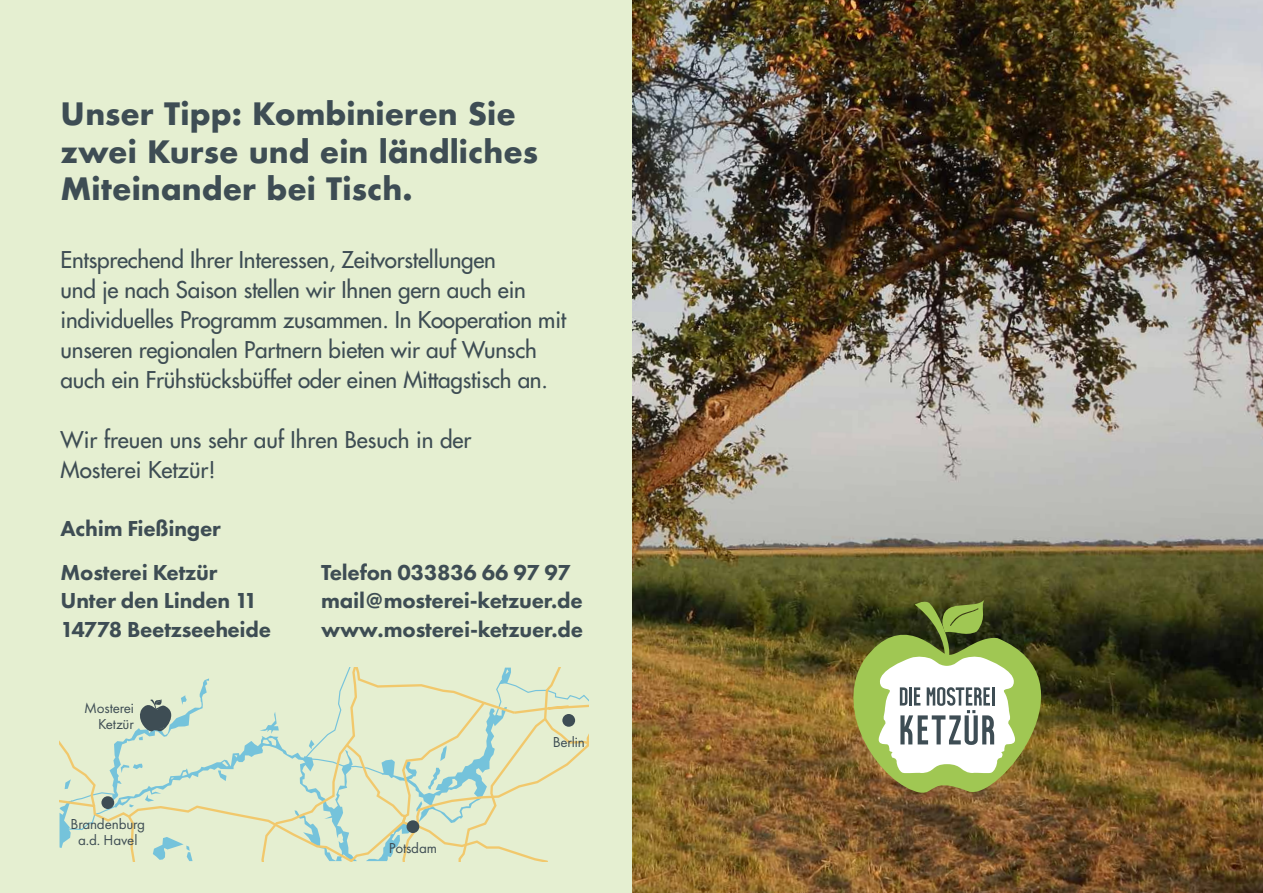
<style>
.page{position:relative;width:1263px;height:893px;background:#fff}
.page>*{position:absolute;margin:0;border:0;box-sizing:border-box;transform-origin:0 0}
.t1{font:700 30px/37.5px "Futura";color:#3e4d54}
.t2{font:22.5px/30px "Futura";letter-spacing:-.01em;color:#3e4d54}
.t3{font:800 22.5px/28.5px "Futura PT";letter-spacing:-.01em;color:#3e4d54}
.t4{font:15px/16.5px "Futura PT";letter-spacing:-.01em;color:#3e4d54;text-align:center}
</style>
<div class="page">
<img style="left:631px;top:0;width:632px;height:893px">
<div style="left:0;top:0;width:631px;height:893px;background:#e5efd1"></div>
<svg style="left:847px;top:599px;width:200px;height:194px"></svg>
<svg style="left:60px;top:668px;width:529px;height:193px"></svg>
<div style="left:101px;top:796px;width:13px;height:13px;background:#3e4d54;border-radius:50%"></div>
<div style="left:562px;top:714px;width:13px;height:13px;background:#3e4d54;border-radius:50%"></div>
<div style="left:406px;top:820px;width:13px;height:13px;background:#3e4d54;border-radius:50%"></div>
<h1 class="t1" style="left:61px;top:95px;width:479px">Unser Tipp: Kombinieren Sie zwei Kurse und ein ländliches<br>Miteinander bei Tisch.</h1>
<p class="t2" style="left:61px;top:244px;width:507px">Entsprechend Ihrer Interessen, Zeitvorstellungen<br>und je nach Saison stellen wir Ihnen gern auch ein individuelles Programm zusammen. In Kooperation mit unseren regionalen Partnern bieten wir auf Wunsch auch ein Frühstücksbüffet oder einen Mittagstisch an.</p>
<p class="t2" style="left:61px;top:424px;width:412px">Wir freuen uns sehr auf Ihren Besuch in der<br>Mosterei Ketzür!</p>
<p class="t3" style="left:61px;top:507px;width:162px;line-height:43.5px">Achim Fießinger<br>Mosterei Ketzür</p>
<p class="t3" style="left:61px;top:586px;width:212px">Unter den Linden 11<br>14778 Beetzseeheide</p>
<p class="t4" style="left:84px;top:699px;width:51px;text-align:right">Mosterei<br>Ketzür</p>
<p class="t4" style="left:71px;top:816px;width:76px">Brandenburg a.d. Havel</p>
<p class="t3" style="left:321px;top:558px;width:263px">Telefon 033836 66 97 97 mail@mosterei-ketzuer.de www.mosterei-ketzuer.de</p>
<p class="t4" style="left:389px;top:840px;width:50px">Potsdam</p>
<p class="t4" style="left:553px;top:733px;width:34px">Berlin</p>
</div>
